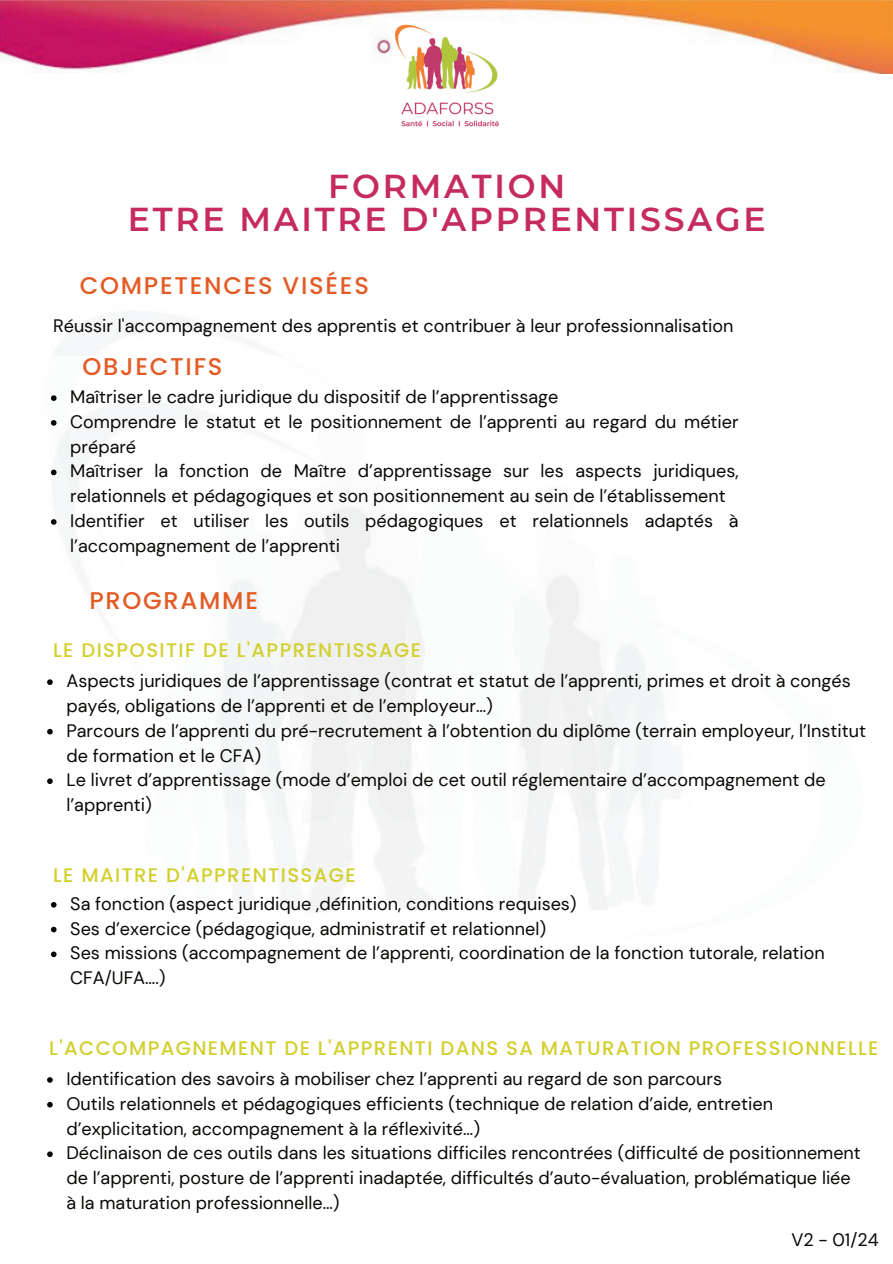
<style>
.page{position:relative;width:893px;height:1264px;background:#fff}
.page>*{position:absolute;margin:0;border:0;box-sizing:border-box;transform-origin:0 0}
.t1{font:600 33.15px/33.8px "Montserrat";letter-spacing:.085em;color:#c52a60;text-align:center}
.t2{font:500 24.15px "Poppins";letter-spacing:.07em;color:#e35b25}
.t3{font:500 19.65px "Poppins";letter-spacing:.07em;color:#d2d02e}
.t4{font:18px/24.8px "DM Sans";color:#080704}
</style>
<div class="page">
<img style="left:0;top:0;width:892px;height:73px">
<img style="left:393px;top:22px;width:107px;height:105px">
<img style="left:48px;top:398px;width:621px;height:560px">
<svg style="left:51px;top:395px;width:6px;height:6px"></svg>
<svg style="left:51px;top:420px;width:6px;height:6px"></svg>
<svg style="left:51px;top:469px;width:6px;height:6px"></svg>
<svg style="left:51px;top:519px;width:6px;height:6px"></svg>
<svg style="left:47px;top:679px;width:6px;height:6px"></svg>
<svg style="left:47px;top:729px;width:6px;height:5px"></svg>
<svg style="left:47px;top:778px;width:6px;height:6px"></svg>
<svg style="left:51px;top:902px;width:6px;height:5px"></svg>
<svg style="left:51px;top:926px;width:6px;height:6px"></svg>
<svg style="left:51px;top:951px;width:6px;height:6px"></svg>
<svg style="left:47px;top:1077px;width:6px;height:5px"></svg>
<svg style="left:47px;top:1101px;width:6px;height:6px"></svg>
<svg style="left:47px;top:1151px;width:6px;height:5px"></svg>
<h1 class="t1" style="left:128px;top:167px;width:639px">FORMATION<br>ETRE MAITRE D'APPRENTISSAGE</h1>
<h2 class="t2" style="left:80px;top:271px;width:291px">COMPETENCES VISÉES</h2>
<p class="t4" style="left:53px;top:313px;width:682px">Réussir l'accompagnement des apprentis et contribuer à leur professionnalisation</p>
<h2 class="t2" style="left:82px;top:352px;width:142px">OBJECTIFS</h2>
<p class="t4" style="left:70px;top:384px;width:669px">Maîtriser le cadre juridique du dispositif de l’apprentissage<br>Comprendre le statut et le positionnement de l’apprenti au regard du métier préparé<br>Maîtriser la fonction de Maître d’apprentissage sur les aspects juridiques, relationnels et pédagogiques et son positionnement au sein de l’établissement Identifier et utiliser les outils pédagogiques et relationnels adaptés à l’accompagnement de l’apprenti</p>
<h2 class="t2" style="left:89px;top:586px;width:170px">PROGRAMME</h2>
<p class="t3" style="left:53px;top:639px;width:369px">LE DISPOSITIF DE L'APPRENTISSAGE</p>
<p class="t4" style="left:66px;top:668px;width:801px">Aspects juridiques de l’apprentissage (contrat et statut de l’apprenti, primes et droit à congés payés, obligations de l’apprenti et de l’employeur…)<br>Parcours de l’apprenti du pré-recrutement à l’obtention du diplôme (terrain employeur, l’Institut de formation et le CFA)<br>Le livret d’apprentissage (mode d’emploi de cet outil réglementaire d’accompagnement de l’apprenti)</p>
<p class="t3" style="left:53px;top:864px;width:304px">LE MAITRE D'APPRENTISSAGE</p>
<p class="t4" style="left:70px;top:891px;width:756px">Sa fonction (aspect juridique ,définition, conditions requises)<br>Ses d’exercice (pédagogique, administratif et relationnel)<br>Ses missions (accompagnement de l’apprenti, coordination de la fonction tutorale, relation CFA/UFA….)</p>
<p class="t3" style="left:49px;top:1037px;width:830px">L'ACCOMPAGNEMENT DE L'APPRENTI DANS SA MATURATION PROFESSIONNELLE</p>
<p class="t4" style="left:66px;top:1066px;width:795px">Identification des savoirs à mobiliser chez l’apprenti au regard de son parcours<br>Outils relationnels et pédagogiques efficients (technique de relation d’aide, entretien d’explicitation, accompagnement à la réflexivité…)<br>Déclinaison de ces outils dans les situations difficiles rencontrées (difficulté de positionnement de l’apprenti, posture de l’apprenti inadaptée, difficultés d’auto-évaluation, problématique liée à la maturation professionnelle…)</p>
<p class="t4" style="left:791px;top:1227px;width:89px">V2 - 01/24</p>
</div>
